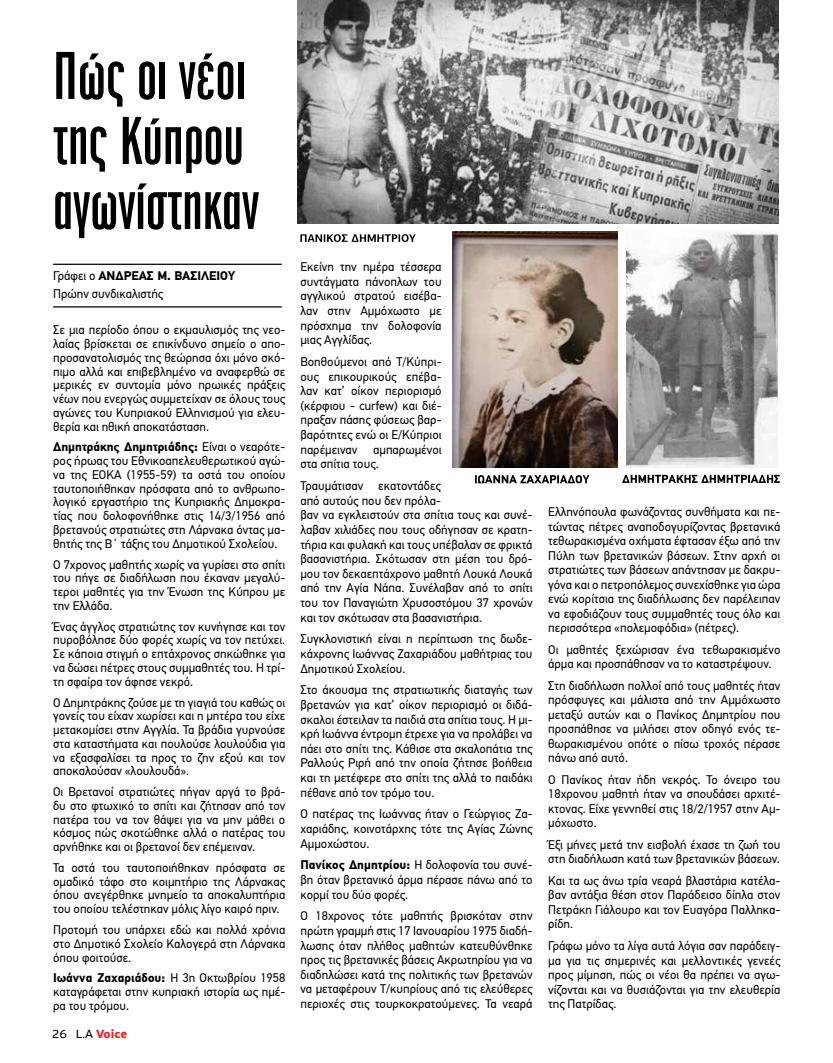
<style>
.page{position:relative;width:833px;height:1063px;background:#fff}
.page>*{position:absolute;margin:0;border:0;box-sizing:border-box;transform-origin:0 0}
.t1{font:55.62px/65px "CF Blast Gothic Maxi";color:#000}
.t2{font:12.5px/14.6px "PF Din Text Pro";color:#000;text-align:justify}
.t3{font:12.5px "PF Highway Sans Pro";color:#000}
.s1{font-weight:700}
.s2{font-weight:700;color:#ec2028}
</style>
<div class="page">
<img style="left:626px;top:231px;width:151px;height:237px">
<img style="left:452px;top:231px;width:165px;height:236px">
<img style="left:298px;top:0;width:480px;height:224px">
<hr style="left:53px;top:264px;width:229px;height:1px;background:#000">
<hr style="left:53px;top:306px;width:229px;height:2px;background:#000">
<svg style="left:475px;top:475px;width:114px;height:8px"></svg>
<svg style="left:622px;top:475px;width:158px;height:8px"></svg>
<svg style="left:300px;top:234px;width:116px;height:8px"></svg>
<h1 class="t1" style="left:53px;top:46px;width:207px">Πώς οι νέοι της Κύπρου αγωνίστηκαν</h1>
<p class="t2" style="left:53px;top:268px;width:184px;line-height:17.4px">Γράφει ο <span class="s1">ΑΝΔΡΈΑΣ Μ. ΒΑΣΙΛΕΊΟΥ<br></span>Πρώην συνδικαλιστής</p>
<p class="t2" style="left:53px;top:323px;width:234px;line-height:13.8px">Σε μια περίοδο όπου ο εκμαυλισμός της νεο&shy;λαίας βρίσκεται σε επικίνδυνο σημείο ο απο&shy;προσανατολισμός της θεώρησα όχι μόνο σκό&shy;πιμο αλλά και επιβεβλημένο να αναφερθώ σε μερικές εν συντομία μόνο ηρωικές πράξεις νέων που ενεργώς συμμετείχαν σε όλους τους αγώνες του Κυπριακού Ελληνισμού για ελευ&shy;θερία και ηθική αποκατάσταση.</p>
<p class="t2" style="left:53px;top:440px;width:234px;line-height:13.8px"><span class="s1">Δημητράκης Δημητριάδης:</span> Είναι ο νεαρότε&shy;ρος ήρωας του Εθνικοαπελευθερωτικού αγώ&shy;να της ΕΟΚΑ (1955-59) τα οστά του οποίου ταυτοποιήθηκαν πρόσφατα από το ανθρωπο&shy;λογικό εργαστήριο της Κυπριακής Δημοκρα&shy;τίας που δολοφονήθηκε στις 14/3/1956 από βρετανούς στρατιώτες στη Λάρνακα όντας μα&shy;θητής της Β΄ τάξης του Δημοτικού Σχολείου.</p>
<p class="t2" style="left:53px;top:558px;width:234px;line-height:13.8px">Ο 7χρονος μαθητής χωρίς να γυρίσει στο σπίτι του πήγε σε διαδήλωση που έκαναν μεγαλύ&shy;τεροι μαθητές για την Ένωση της Κύπρου με την Ελλάδα.</p>
<p class="t2" style="left:53px;top:620px;width:234px;line-height:13.8px">Ένας άγγλος στρατιώτης τον κυνήγησε και τον πυροβόλησε δύο φορές χωρίς να τον πετύχει.<br>Σε κάποια στιγμή ο επτάχρονος σηκώθηκε για να δώσει πέτρες στους συμμαθητές του. Η τρί&shy;τη σφαίρα τον άφησε νεκρό.</p>
<p class="t2" style="left:53px;top:695px;width:234px;line-height:13.8px">Ο Δημητράκης ζούσε με τη γιαγιά του καθώς οι γονείς του είχαν χωρίσει και η μητέρα του είχε μετακομίσει στην Αγγλία. Τα βράδια γυρνούσε στα καταστήματα και πουλούσε λουλούδια για να εξασφαλίσει τα προς το ζην εξού και τον αποκαλούσαν «λουλουδά».</p>
<p class="t2" style="left:53px;top:785px;width:234px;line-height:13.8px">Οι Βρετανοί στρατιώτες πήγαν αργά το βρά&shy;δυ στο φτωχικό το σπίτι και ζήτησαν από τον πατέρα του να τον θάψει για να μην μάθει ο κόσμος πώς σκοτώθηκε αλλά ο πατέρας του αρνήθηκε και οι βρετανοί δεν επέμειναν.</p>
<p class="t2" style="left:53px;top:861px;width:234px;line-height:13.8px">Τα οστά του ταυτοποιήθηκαν πρόσφατα σε ομαδικό τάφο στο κοιμητήριο της Λάρνακας όπου ανεγέρθηκε μνημείο τα αποκαλυπτήρια του οποίου τελέστηκαν μόλις λίγο καιρό πριν.</p>
<p class="t2" style="left:53px;top:923px;width:234px;line-height:13.8px">Προτομή του υπάρχει εδώ και πολλά χρόνια στο Δημοτικό Σχολείο Καλογερά στη Λάρνακα όπου φοιτούσε.</p>
<p class="t2" style="left:53px;top:971px;width:234px;line-height:13.8px"><span class="s1">Iωάννα Ζαχαριάδου:</span> Η 3η Οκτωβρίου 1958 καταγράφεται στην κυπριακή ιστορία ως ημέ&shy;ρα του τρόμου.</p>
<p class="t3" style="left:52px;top:1027px;width:77px">26 L.A <span class="s2">Voice</span></p>
<p class="t2" style="left:300px;top:260px;width:143px">Εκείνη την ημέρα τέσσερα συντάγματα πάνοπλων του αγγλικού στρατού εισέβα&shy;λαν στην Αμμόχωστο με πρόσχημα την δολοφονία μιας Αγγλίδας.</p>
<p class="t2" style="left:300px;top:354px;width:143px">Βοηθούμενοι από Τ/Κύπρι&shy;ους επικουρικούς επέβα&shy;λαν κατ’ οίκον περιορισμό (κέρφιου - curfew) και διέ&shy;πραξαν πάσης φύσεως βαρ&shy;βαρότητες ενώ οι Ε/Κύπριοι παρέμειναν</p>
<p class="t2" style="left:300px;top:442px;width:143px;text-indent:73px">αμπαρωμένοι στα σπίτια τους.</p>
<p class="t2" style="left:300px;top:479px;width:234px;text-align:left">Τραυμάτισαν εκατοντάδες<br>από αυτούς που δεν πρόλα-<br>βαν να εγκλειστούν στα σπίτια τους και συνέ&shy;λαβαν χιλιάδες που τους οδήγησαν σε κρατη&shy;τήρια και φυλακή και τους υπέβαλαν σε φρικτά βασανιστήρια. Σκότωσαν στη μέση του δρό&shy;μου τον δεκαεπτάχρονο μαθητή Λουκά Λουκά από την Αγία Νάπα. Συνέλαβαν από το σπίτι του τον Παναγιώτη Χρυσοστόμου 37 χρονών και τον σκότωσαν στα βασανιστήρια.</p>
<p class="t2" style="left:300px;top:632px;width:234px">Συγκλονιστική είναι η περίπτωση της δωδε&shy;κάχρονης Ιωάννας Ζαχαριάδου μαθήτριας του Δημοτικού Σχολείου.</p>
<p class="t2" style="left:300px;top:683px;width:234px">Στο άκουσμα της στρατιωτικής διαταγής των βρετανών για κατ’ οίκον περιορισμό οι διδά&shy;σκαλοι έστειλαν τα παιδιά στα σπίτια τους. Η μι&shy;κρή Ιωάννα έντρομη έτρεχε για να προλάβει να πάει στο σπίτι της. Κάθισε στα σκαλοπάτια της Ραλλούς Ριρή από την οποία ζήτησε βοήθεια και τη μετέφερε στο σπίτι της αλλά το παιδάκι πέθανε από τον τρόμο του.</p>
<p class="t2" style="left:300px;top:807px;width:234px">Ο πατέρας της Ιωάννας ήταν ο Γεώργιος Ζα&shy;χαριάδης, κοινοτάρχης τότε της Αγίας Ζώνης Αμμοχώστου.</p>
<p class="t2" style="left:300px;top:858px;width:234px"><span class="s1">Πανίκος Δημητρίου:</span> Η δολοφονία του συνέ&shy;βη όταν βρετανικό άρμα πέρασε πάνω από το κορμί του δύο φορές.</p>
<p class="t2" style="left:300px;top:909px;width:234px">Ο 18χρονος τότε μαθητής βρισκόταν στην πρώτη γραμμή στις 17 Ιανουαρίου 1975 διαδή&shy;λωσης όταν πλήθος μαθητών κατευθύνθηκε προς τις βρετανικές βάσεις Ακρωτηρίου για να διαδηλώσει κατά της πολιτικής των βρετανών να μεταφέρουν Τ/κυπρίους από τις ελεύθερες περιοχές στις τουρκοκρατούμενες. Τα νεαρά</p>
<p class="t2" style="left:548px;top:505px;width:234px">Ελληνόπουλα φωνάζοντας συνθήματα και πε&shy;τώντας πέτρες αναποδογυρίζοντας βρετανικά τεθωρακισμένα οχήματα έφτασαν έξω από την Πύλη των βρετανικών βάσεων. Στην αρχή οι στρατιώτες των βάσεων απάντησαν με δακρυ&shy;γόνα και ο πετροπόλεμος συνεχίσθηκε για ώρα ενώ κορίτσια της διαδήλωσης δεν παρέλειπαν να εφοδιάζουν τους συμμαθητές τους όλο και περισσότερα «πολεμοφόδια» (πέτρες).</p>
<p class="t2" style="left:548px;top:642px;width:234px">Οι μαθητές ξεχώρισαν ένα τεθωρακισμένο άρμα και προσπάθησαν να το καταστρέψουν.</p>
<p class="t2" style="left:548px;top:678px;width:234px">Στη διαδήλωση πολλοί από τους μαθητές ήταν πρόσφυγες και μάλιστα από την Αμμόχωστο μεταξύ αυτών και ο Πανίκος Δημητρίου που προσπάθησε να μιλήσει στον οδηγό ενός τε&shy;θωρακισμένου οπότε ο πίσω τροχός πέρασε πάνω από αυτό.</p>
<p class="t2" style="left:548px;top:772px;width:234px">Ο Πανίκος ήταν ήδη νεκρός. Το όνειρο του 18χρονου μαθητή ήταν να σπουδάσει αρχιτέ&shy;κτονας. Είχε γεννηθεί στις 18/2/1957 στην Αμ&shy;μόχωστο.</p>
<p class="t2" style="left:548px;top:837px;width:234px">Έξι μήνες μετά την εισβολή έχασε τη ζωή του στη διαδήλωση κατά των βρετανικών βάσεων.</p>
<p class="t2" style="left:548px;top:874px;width:234px">Και τα ως άνω τρία νεαρά βλαστάρια κατέλα&shy;βαν αντάξια θέση στον Παράδεισο δίπλα στον Πετράκη Γιάλουρο και τον Ευαγόρα Παλληκα&shy;ρίδη.</p>
<p class="t2" style="left:548px;top:939px;width:234px">Γράφω μόνο τα λίγα αυτά λόγια σαν παράδειγ&shy;μα για τις σημερινές και μελλοντικές γενεές προς μίμηση, πώς οι νέοι θα πρέπει να αγω&shy;νίζονται και να θυσιάζονται για την ελευθερία της Πατρίδας.</p>
</div>
